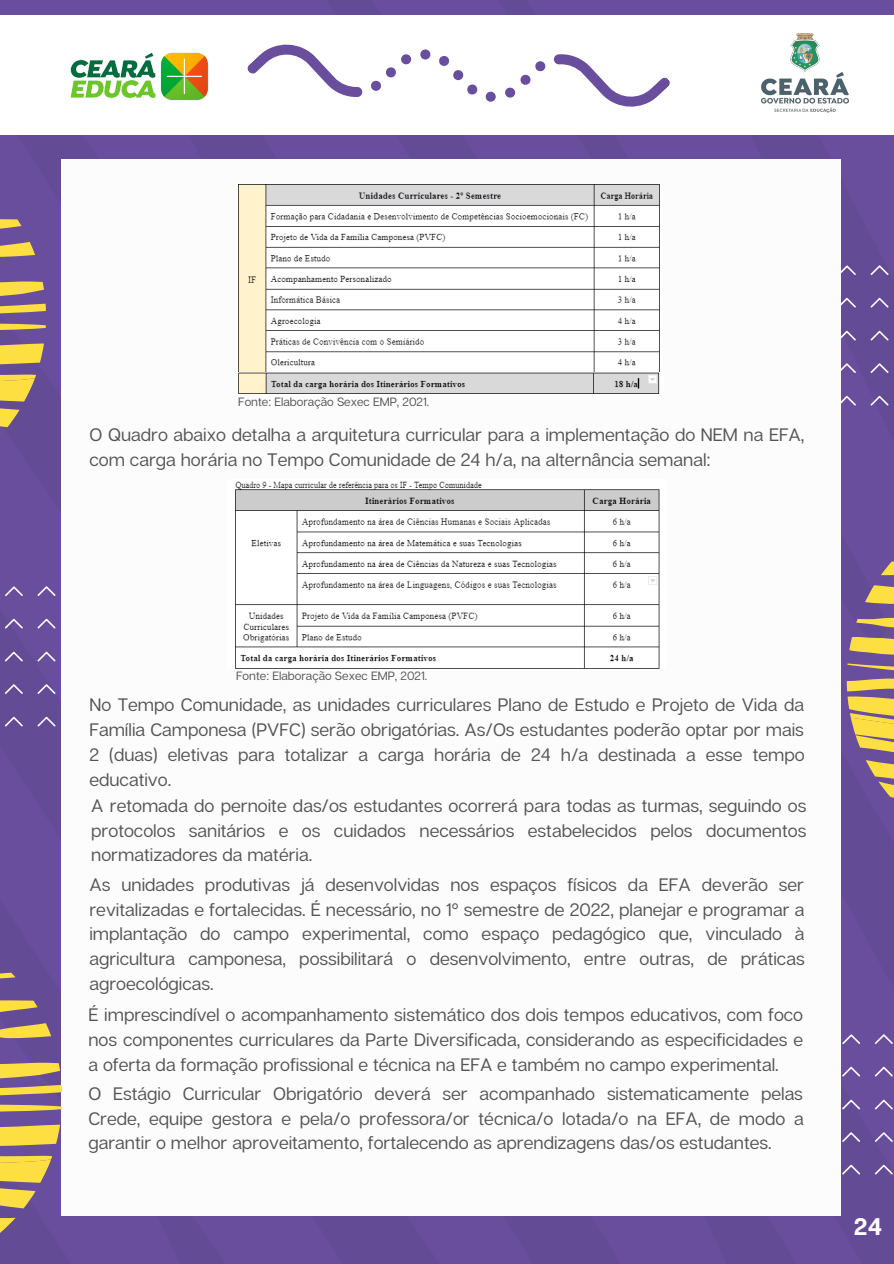
<style>
.page{position:relative;width:894px;height:1264px;background:#fff}
.page>*{position:absolute;margin:0;border:0;box-sizing:border-box;transform-origin:0 0}
.t1{font:700 24px "Articulat CF";color:#fff}
.t2{font:18px/24.8px "Articulat CF";color:#545454;text-align:justify}
.t3{font:12px "Articulat CF";color:#545454}
</style>
<div class="page">
<div style="left:0;top:743px;width:137px;height:520px;background:#684e9d"></div>
<div style="left:0;top:464px;width:61px;height:279px;background:#684e9d"></div>
<div style="left:49px;top:135px;width:88px;height:329px;background:#684e9d"></div>
<div style="left:137px;top:135px;width:524px;height:1128px;background:#684e9d"></div>
<div style="left:655px;top:1010px;width:238px;height:236px;background:#684e9d"></div>
<div style="left:707px;top:135px;width:186px;height:875px;background:#684e9d"></div>
<img style="left:761px;top:34px;width:86px;height:78px">
<svg style="left:245px;top:0;width:426px;height:159px"></svg>
<div style="left:61px;top:159px;width:779px;height:1056px;background:#fbfcfb"></div>
<svg style="left:842px;top:448px;width:51px;height:454px;background:#826789"></svg>
<svg style="left:0;top:135px;width:49px;height:384px;background:#82688a"></svg>
<svg style="left:0;top:865px;width:65px;height:398px;background:#8d748c"></svg>
<svg style="left:840px;top:265px;width:16px;height:11px"></svg>
<svg style="left:840px;top:298px;width:16px;height:10px"></svg>
<svg style="left:840px;top:331px;width:16px;height:10px"></svg>
<svg style="left:840px;top:363px;width:16px;height:10px"></svg>
<svg style="left:840px;top:396px;width:16px;height:10px"></svg>
<svg style="left:869px;top:265px;width:19px;height:10px"></svg>
<svg style="left:869px;top:298px;width:19px;height:10px"></svg>
<svg style="left:869px;top:331px;width:19px;height:10px"></svg>
<svg style="left:869px;top:363px;width:19px;height:10px"></svg>
<svg style="left:869px;top:396px;width:19px;height:10px"></svg>
<svg style="left:5px;top:586px;width:18px;height:10px"></svg>
<svg style="left:4px;top:618px;width:19px;height:11px"></svg>
<svg style="left:4px;top:651px;width:19px;height:11px"></svg>
<svg style="left:4px;top:684px;width:19px;height:10px"></svg>
<svg style="left:4px;top:716px;width:19px;height:11px"></svg>
<svg style="left:37px;top:586px;width:19px;height:10px"></svg>
<svg style="left:37px;top:618px;width:19px;height:11px"></svg>
<svg style="left:37px;top:651px;width:19px;height:11px"></svg>
<svg style="left:37px;top:684px;width:19px;height:10px"></svg>
<svg style="left:37px;top:716px;width:19px;height:11px"></svg>
<svg style="left:841px;top:1034px;width:19px;height:10px"></svg>
<svg style="left:841px;top:1066px;width:19px;height:10px"></svg>
<svg style="left:874px;top:1034px;width:19px;height:10px"></svg>
<svg style="left:874px;top:1066px;width:19px;height:10px"></svg>
<svg style="left:661px;top:1099px;width:232px;height:164px"></svg>
<img style="left:238px;top:185px;width:422px;height:187px">
<img style="left:238px;top:372px;width:422px;height:22px">
<img style="left:235px;top:481px;width:425px;height:188px">
<img style="left:70px;top:52px;width:139px;height:49px">
<p class="t3" style="left:238px;top:394px;width:192px">Fonte: Elaboração Sexec EMP, 2021.</p>
<p class="t2" style="left:89px;top:422px;width:716px">O Quadro abaixo detalha a arquitetura curricular para a implementação do NEM na EFA, com carga horária no Tempo Comunidade de 24 h/a, na alternância semanal:</p>
<p class="t3" style="left:236px;top:668px;width:192px">Fonte: Elaboração Sexec EMP, 2021.</p>
<p class="t2" style="left:89px;top:692px;width:718px;text-align:left">No Tempo Comunidade, as unidades curriculares Plano de Estudo e Projeto de Vida da Família Camponesa (PVFC) serão obrigatórias. As/Os estudantes poderão optar por mais 2 (duas) eletivas para totalizar a carga horária de 24 h/a destinada a esse tempo educativo.<br>A retomada do pernoite das/os estudantes ocorrerá para todas as turmas, seguindo os protocolos sanitários e os cuidados necessários estabelecidos pelos documentos normatizadores da matéria.</p>
<p class="t2" style="left:89px;top:871px;width:716px">As unidades produtivas já desenvolvidas nos espaços físicos da EFA deverão ser revitalizadas e fortalecidas. É necessário, no 1º semestre de 2022, planejar e programar a implantação do campo experimental, como espaço pedagógico que, vinculado à agricultura camponesa, possibilitará o desenvolvimento, entre outras, de práticas agroecológicas.</p>
<p class="t2" style="left:88px;top:1001px;width:716px">É imprescindível o acompanhamento sistemático dos dois tempos educativos, com foco nos componentes curriculares da Parte Diversificada, considerando as especificidades e a oferta da formação profissional e técnica na EFA e também no campo experimental.</p>
<p class="t2" style="left:88px;top:1080px;width:716px">O Estágio Curricular Obrigatório deverá ser acompanhado sistematicamente pelas Crede, equipe gestora e pela/o professora/or técnica/o lotada/o na EFA, de modo a garantir o melhor aproveitamento, fortalecendo as aprendizagens das/os estudantes.</p>
<h1 class="t1" style="left:853px;top:1211px;width:30px">24</h1>
</div>
